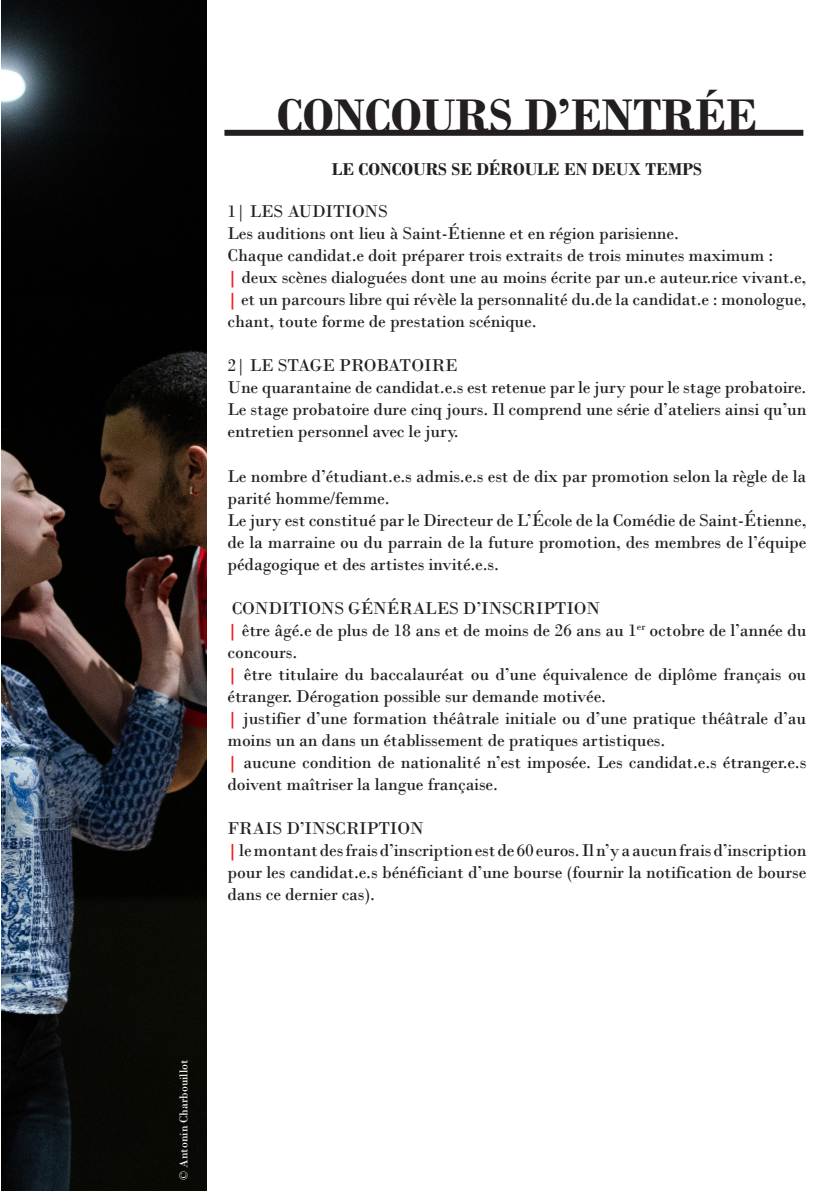
<style>
.page{position:relative;width:840px;height:1191px;background:#fff}
.page>*{position:absolute;margin:0;border:0;box-sizing:border-box;transform-origin:0 0}
.t1{font:700 48px "Bodoni";color:#231f20}
.t2{font:18px/22px "Bodoni";letter-spacing:-.01em;color:#231f20}
.t3{font:700 18px "Bodoni";color:#231f20}
.t4{font:12px "Bodoni";color:#fff}
.s1{font-weight:700;color:#ee2123}
</style>
<div class="page">
<img style="left:2px;top:0;width:204px;height:1191px">
<div style="left:224px;top:130px;width:578px;height:6px;background:#231f20"></div>
<p class="t1" style="left:276px;top:87px;width:481px">CONCOURS D’ENTRÉE</p>
<p class="t3" style="left:332px;top:159px;width:371px">LE CONCOURS SE DÉROULE EN DEUX TEMPS</p>
<p class="t2" style="left:227px;top:201px;width:162px">1| LES AUDITIONS</p>
<p class="t2" style="left:227px;top:223px;width:452px">Les auditions ont lieu à Saint-Étienne et en région parisienne.</p>
<p class="t2" style="left:227px;top:245px;width:547px">Chaque candidat.e doit préparer trois extraits de trois minutes maximum :</p>
<p class="t2" style="left:227px;top:267px;width:580px"><span class="s1">|</span> deux scènes dialoguées dont une au moins écrite par un.e auteur.rice vivant.e,</p>
<p class="t2" style="left:227px;top:289px;width:580px"><span class="s1">|</span> et un parcours libre qui révèle la personnalité du.de la candidat.e : monologue, chant, toute forme de prestation scénique.</p>
<p class="t2" style="left:227px;top:355px;width:231px">2| LE STAGE PROBATOIRE</p>
<p class="t2" style="left:227px;top:377px;width:580px">Une quarantaine de candidat.e.s est retenue par le jury pour le stage probatoire.</p>
<p class="t2" style="left:227px;top:399px;width:580px">Le stage probatoire dure cinq jours. Il comprend une série d’ateliers ainsi qu’un entretien personnel avec le jury.</p>
<p class="t2" style="left:227px;top:465px;width:580px">Le nombre d’étudiant.e.s admis.e.s est de dix par promotion selon la règle de la parité homme/femme.</p>
<p class="t2" style="left:227px;top:509px;width:580px;text-align:justify">Le jury est constitué par le Directeur de L’École de la Comédie de Saint-Étienne, de la marraine ou du parrain de la future promotion, des membres de l’équipe pédagogique et des artistes invité.e.s.</p>
<p class="t2" style="left:232px;top:597px;width:370px">CONDITIONS GÉNÉRALES D’INSCRIPTION</p>
<p class="t2" style="left:227px;top:619px;width:580px"><span class="s1">|</span> être âgé.e de plus de 18 ans et de moins de 26 ans au 1<sup>er</sup> octobre de l’année du concours.</p>
<p class="t2" style="left:227px;top:663px;width:580px"><span class="s1">|</span> être titulaire du baccalauréat ou d’une équivalence de diplôme français ou étranger. Dérogation possible sur demande motivée.</p>
<p class="t2" style="left:227px;top:707px;width:580px"><span class="s1">|</span> justifier d’une formation théâtrale initiale ou d’une pratique théâtrale d’au moins un an dans un établissement de pratiques artistiques.</p>
<p class="t2" style="left:227px;top:751px;width:580px"><span class="s1">|</span> aucune condition de nationalité n’est imposée. Les candidat.e.s étranger.e.s doivent maîtriser la langue française.</p>
<p class="t2" style="left:227px;top:817px;width:197px">FRAIS D’INSCRIPTION</p>
<p class="t2" style="left:227px;top:839px;width:580px;text-align:justify"><span class="s1">|</span> le montant des frais d’inscription est de 60 euros. Il n’y a aucun frais d’inscription pour les candidat.e.s bénéficiant d’une bourse (fournir la notification de bourse dans ce dernier cas).</p>
<p class="t4" style="left:176px;top:1179px;width:121px;rotate:-90deg">© Antonin Charbouillot</p>
</div>
